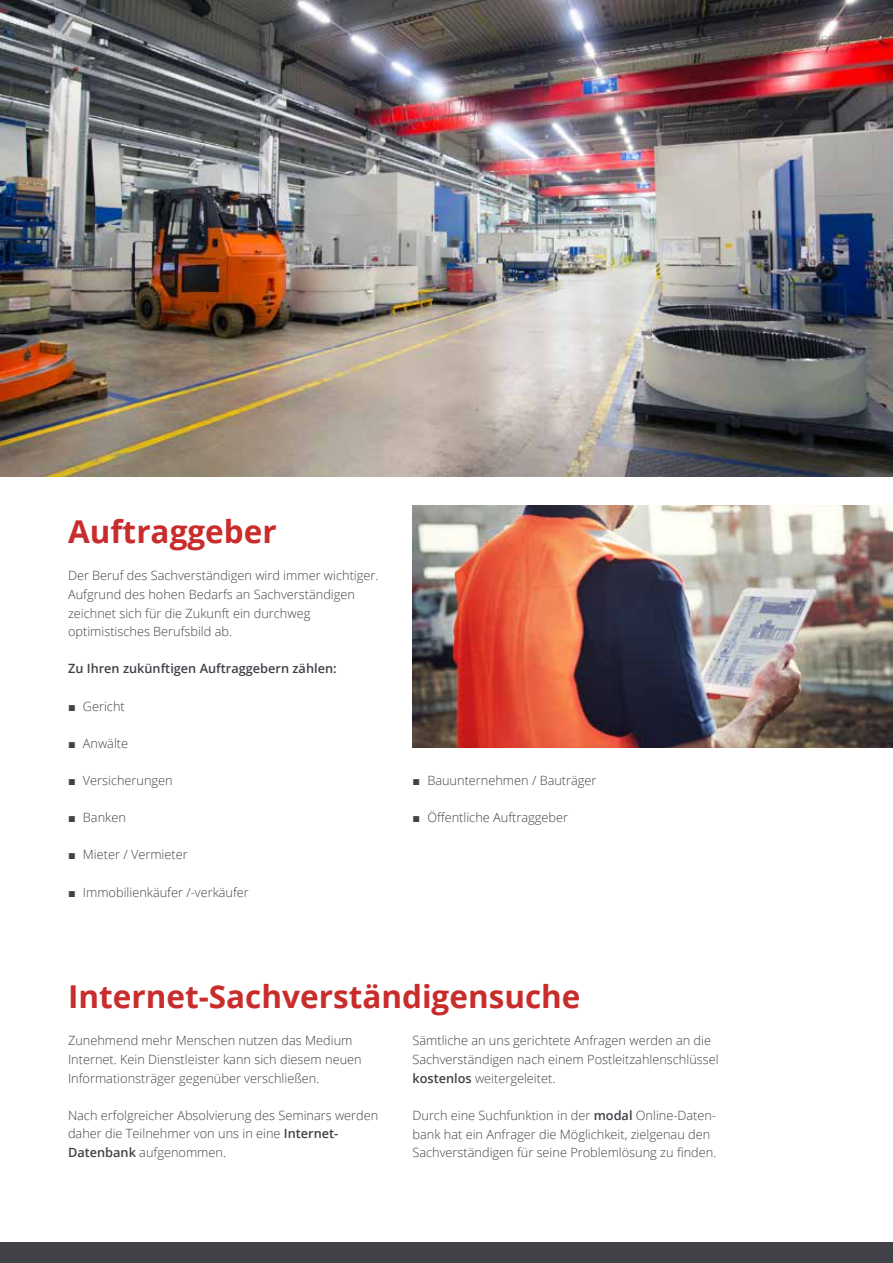
<style>
.page{position:relative;width:893px;height:1263px;background:#fff}
.page>*{position:absolute;margin:0;border:0;box-sizing:border-box;transform-origin:0 0}
.t1{font:700 31.5px "Open Sans";color:#c82d2c}
.t2{font:300 12.75px/18.6px "Open Sans";color:#404248}
.t3{font:600 12.75px "Open Sans";color:#404248}
.s1{font-family:"Arial";font-weight:700}
.s2{font-weight:600}
</style>
<div class="page">
<img style="left:0;top:0;width:893px;height:476px">
<div style="left:0;top:1242px;width:893px;height:21px;background:#404248"></div>
<img style="left:412px;top:506px;width:481px;height:242px">
<h1 class="t1" style="left:68px;top:509px;width:210px">Auftraggeber</h1>
<p class="t2" style="left:68px;top:566px;width:312px">Der Beruf des Sachverständigen wird immer wichtiger.<br>Aufgrund des hohen Bedarfs an Sachverständigen zeichnet sich für die Zukunft ein durchweg optimistisches Berufsbild ab.</p>
<p class="t3" style="left:68px;top:660px;width:270px">Zu Ihren zukünftigen Auftraggebern zählen:</p>
<p class="t2" style="left:68px;top:696px;width:58px"><span class="s1">■</span> Gericht</p>
<p class="t2" style="left:68px;top:733px;width:62px"><span class="s1">■</span> Anwälte</p>
<p class="t2" style="left:68px;top:771px;width:106px"><span class="s1">■</span> Versicherungen</p>
<p class="t2" style="left:68px;top:808px;width:59px"><span class="s1">■</span> Banken</p>
<p class="t2" style="left:68px;top:845px;width:121px"><span class="s1">■</span> Mieter / Vermieter</p>
<p class="t2" style="left:68px;top:882px;width:182px"><span class="s1">■</span> Immobilienkäufer /-verkäufer</p>
<p class="t2" style="left:412px;top:771px;width:186px"><span class="s1">■</span> Bauunternehmen / Bauträger</p>
<p class="t2" style="left:412px;top:808px;width:157px"><span class="s1">■</span> Öffentliche Auftraggeber</p>
<h1 class="t1" style="left:68px;top:974px;width:514px">Internet-Sachverständigensuche</h1>
<p class="t2" style="left:68px;top:1031px;width:295px">Zunehmend mehr Menschen nutzen das Medium<br>Internet. Kein Dienstleister kann sich diesem neuen<br>Informationsträger gegenüber verschließen.</p>
<p class="t2" style="left:68px;top:1105px;width:312px">Nach erfolgreicher Absolvierung des Seminars werden daher die Teilnehmer von uns in eine <span class="s2">Internet-<br>Datenbank</span> aufgenommen.</p>
<p class="t2" style="left:412px;top:1031px;width:308px">Sämtliche an uns gerichtete Anfragen werden an die<br>Sachverständigen nach einem Postleitzahlenschlüssel <span class="s2">kostenlos</span> weitergeleitet.</p>
<p class="t2" style="left:412px;top:1105px;width:305px">Durch eine Suchfunktion in der <span class="s2">modal</span> Online-Daten&shy;bank hat ein Anfrager die Möglichkeit, zielgenau den<br>Sachverständigen für seine Problemlösung zu finden.</p>
</div>
